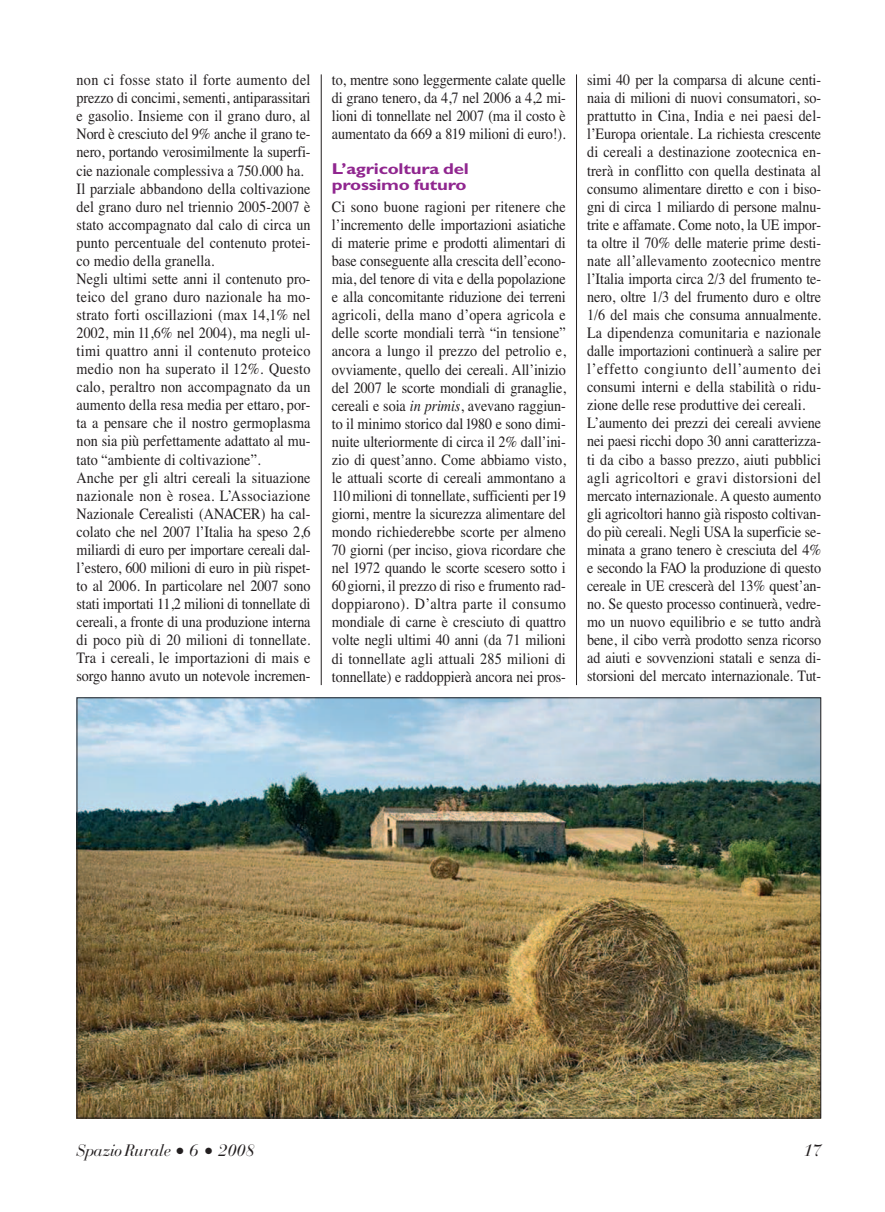
<style>
.page{position:relative;width:885px;height:1212px;background:#fff}
.page>*{position:absolute;margin:0;border:0;box-sizing:border-box;transform-origin:0 0}
.t1{font:italic 16.5px "Bauer Bodoni";color:#231f20}
.t2{font:15.75px/18px "Times";color:#231f20;scale:.9 1}
.t3{font:700 15.75px/16.5px "Gill Alt One";letter-spacing:-.01em;color:#90268f;scale:1.18 1}
.s1{font-style:italic}
</style>
<div class="page">
<hr style="left:321px;top:74px;width:1px;height:611px;background:#231f20">
<hr style="left:576px;top:74px;width:1px;height:611px;background:#231f20">
<img style="left:79px;top:699px;width:740px;height:417px">
<p class="t2" style="left:77px;top:71px;width:261px">non ci fosse stato il forte aumento del prezzo di concimi, sementi, antiparassitari e gasolio. Insieme con il grano duro, al Nord è cresciuto del 9% anche il grano te&shy;nero, portando verosimilmente la superfi&shy;cie nazionale complessiva a 750.000 ha.<br>Il parziale abbandono della coltivazione del grano duro nel triennio 2005-2007 è stato accompagnato dal calo di circa un punto percentuale del contenuto protei&shy;co medio della granella.<br>Negli ultimi sette anni il contenuto pro&shy;teico del grano duro nazionale ha mo&shy;strato forti oscillazioni (max 14,1% nel 2002, min 11,6% nel 2004), ma negli ul&shy;timi quattro anni il contenuto proteico medio non ha superato il 12%. Questo calo, peraltro non accompagnato da un aumento della resa media per ettaro, por&shy;ta a pensare che il nostro germoplasma non sia più perfettamente adattato al mu&shy;tato “ambiente di coltivazione”.<br>Anche per gli altri cereali la situazione nazionale non è rosea. L’Associazione Nazionale Cerealisti (ANACER) ha cal&shy;colato che nel 2007 l’Italia ha speso 2,6 miliardi di euro per importare cereali dal&shy;l’estero, 600 milioni di euro in più rispet&shy;to al 2006. In particolare nel 2007 sono stati importati 11,2 milioni di tonnellate di cereali, a fronte di una produzione interna di poco più di 20 milioni di tonnellate.<br>Tra i cereali, le importazioni di mais e sorgo hanno avuto un notevole incremen-</p>
<p class="t2" style="left:332px;top:71px;width:261px;text-align:justify">to, mentre sono leggermente calate quelle di grano tenero, da 4,7 nel 2006 a 4,2 mi&shy;lioni di tonnellate nel 2007 (ma il costo è aumentato da 669 a 819 milioni di euro!).</p>
<p class="t3" style="left:332px;top:162px;width:118px">L’agricoltura del prossimo futuro</p>
<p class="t2" style="left:332px;top:197px;width:261px;text-align:justify">Ci sono buone ragioni per ritenere che l’incremento delle importazioni asiatiche di materie prime e prodotti alimentari di base conseguente alla crescita dell’econo&shy;mia, del tenore di vita e della popolazione e alla concomitante riduzione dei terreni agricoli, della mano d’opera agricola e delle scorte mondiali terrà “in tensione” ancora a lungo il prezzo del petrolio e, ovviamente, quello dei cereali. All’inizio del 2007 le scorte mondiali di granaglie, cereali e soia <span class="s1">in primis</span>, avevano raggiun&shy;to il minimo storico dal1980 e sono dimi&shy;nuite ulteriormente di circa il 2% dall’ini&shy;zio di quest’anno. Come abbiamo visto, le attuali scorte di cereali ammontano a 110milioni di tonnellate, sufficienti per19 giorni, mentre la sicurezza alimentare del mondo richiederebbe scorte per almeno 70 giorni (per inciso, giova ricordare che nel 1972 quando le scorte scesero sotto i 60giorni, il prezzo di riso e frumento rad&shy;doppiarono). D’altra parte il consumo mondiale di carne è cresciuto di quattro volte negli ultimi 40 anni (da 71 milioni di tonnellate agli attuali 285 milioni di tonnellate) e raddoppierà ancora nei pros-</p>
<p class="t2" style="left:587px;top:71px;width:261px">simi 40 per la comparsa di alcune centi&shy;naia di milioni di nuovi consumatori, so&shy;prattutto in Cina, India e nei paesi del&shy;l’Europa orientale. La richiesta crescente di cereali a destinazione zootecnica en&shy;trerà in conflitto con quella destinata al consumo alimentare diretto e con i biso&shy;gni di circa 1 miliardo di persone malnu&shy;trite e affamate. Come noto, la UE impor&shy;ta oltre il 70% delle materie prime desti&shy;nate all’allevamento zootecnico mentre l’Italia importa circa 2/3 del frumento te&shy;nero, oltre 1/3 del frumento duro e oltre 1/6 del mais che consuma annualmente.<br>La dipendenza comunitaria e nazionale dalle importazioni continuerà a salire per l’effetto congiunto dell’aumento dei consumi interni e della stabilità o ridu&shy;zione delle rese produttive dei cereali.<br>L’aumento dei prezzi dei cereali avviene nei paesi ricchi dopo 30 anni caratterizza&shy;ti da cibo a basso prezzo, aiuti pubblici agli agricoltori e gravi distorsioni del mercato internazionale. A questo aumento gli agricoltori hanno già risposto coltivan&shy;do più cereali. Negli USA la superficie se&shy;minata a grano tenero è cresciuta del 4% e secondo la FAO la produzione di questo cereale in UE crescerà del 13% quest’an&shy;no. Se questo processo continuerà, vedre&shy;mo un nuovo equilibrio e se tutto andrà bene, il cibo verrà prodotto senza ricorso ad aiuti e sovvenzioni statali e senza di&shy;storsioni del mercato internazionale. Tut-</p>
<p class="t1" style="left:77px;top:1144px;width:179px">SpazioRurale ● 6 ● 2008</p>
<p class="t1" style="left:803px;top:1144px;width:19px">17</p>
</div>
